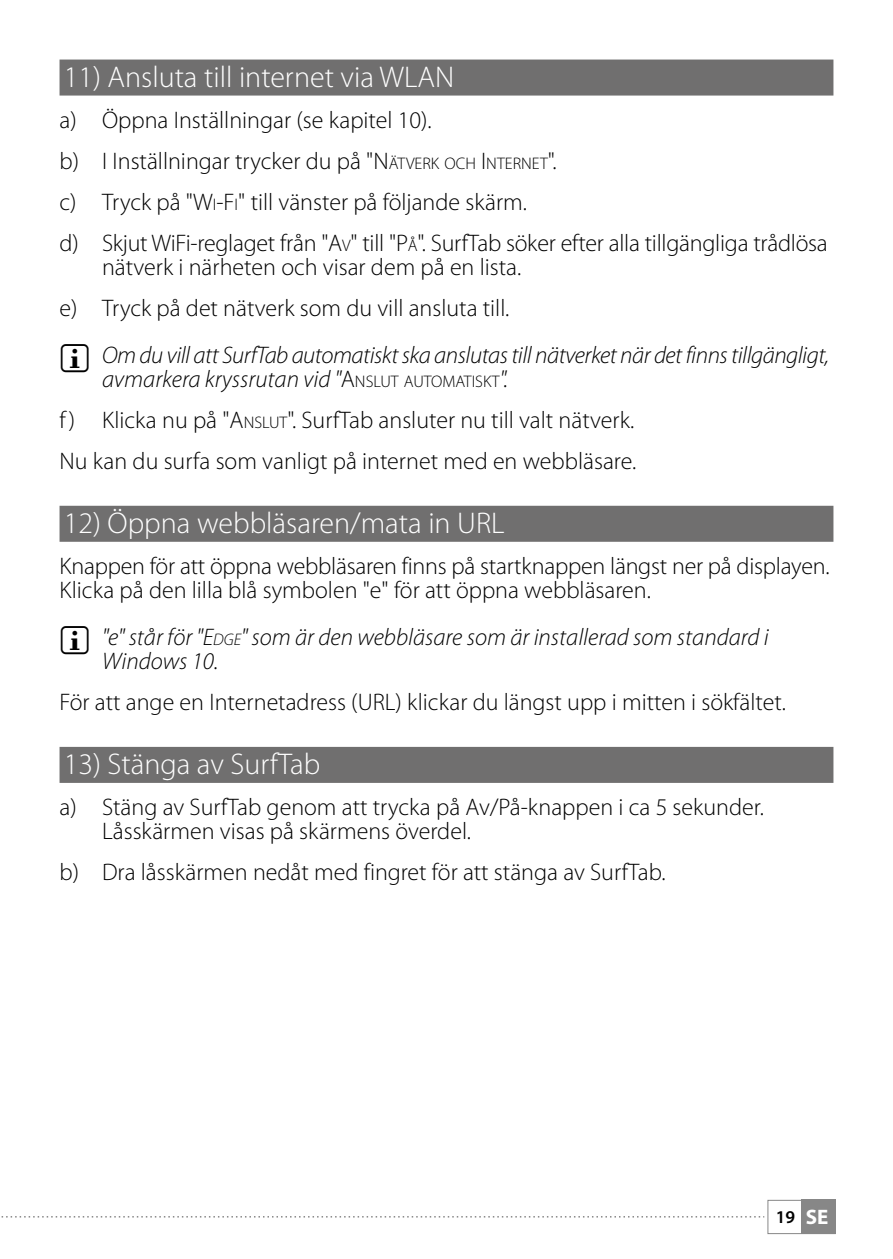
<style>
.page{position:relative;width:893px;height:1259px;background:#fff}
.page>*{position:absolute;margin:0;border:0;box-sizing:border-box;transform-origin:0 0}
.t1{font:300 30px "Myriad Pro";color:#fff}
.t2{font:300 24px/41.1px "Myriad Pro";color:#000}
.t3{font:italic 300 24px/24px "Myriad Pro";letter-spacing:-.01em;color:#000}
.t4{font:600 18px "Myriad Pro";color:#000}
.s1{font-style:inherit}
.s2{font-size:16.8px}
.s3{font-style:normal}
.s4{font-style:normal;font-size:16.8px}
.s5{font-weight:700;font-size:21px;color:#fff}
</style>
<div class="page">
<div style="left:801px;top:1200px;width:35px;height:34px;background:#878787"></div>
<div style="left:767px;top:1200px;width:69px;height:34px;border:1px solid #878787"></div>
<svg style="left:2px;top:1216px;width:762px;height:1px"></svg>
<div style="left:60px;top:60px;width:773px;height:36px;background:#706f6f"></div>
<div style="left:60px;top:506px;width:773px;height:36px;background:#706f6f"></div>
<div style="left:60px;top:747px;width:773px;height:36px;background:#706f6f"></div>
<p class="t1" style="left:64px;top:61px;width:392px">11) Ansluta till internet via WLAN</p>
<p class="t2" style="left:60px;top:100px;width:770px">a) Öppna Inställningar (se kapitel 10).<br>b) I Inställningar trycker du på "<span class="s1">N</span> <span class="s2">ÄTVERK OCH</span> <span class="s1">I</span> <span class="s2">NTERNET</span>".<br>c) Tryck på "<span class="s1">W</span><span class="s2">I</span><span class="s1">-F</span><span class="s2">I</span>" till vänster på följande skärm.<br>d) Skjut WiFi-reglaget från "<span class="s1">A</span><span class="s2">V</span>" till "<span class="s1">P</span><span class="s2">Å</span>". SurfTab söker efter alla tillgängliga trådlösa</p>
<p class="t2" style="left:60px;top:247px;width:463px;text-indent:43px">nätverk i närheten och visar dem på en lista. e) Tryck på det nätverk som du vill ansluta till.</p>
<p class="t3" style="left:102px;top:344px;width:729px">Om du vill att SurfTab automatiskt ska anslutas till nätverket när det finns tillgängligt, avmarkera kryssrutan vid "<span class="s3">A</span><span class="s4">NSLUT AUTOMATISKT</span>".</p>
<p class="t2" style="left:60px;top:400px;width:578px">f ) Klicka nu på "<span class="s1">A</span><span class="s2">NSLUT</span>". SurfTab ansluter nu till valt nätverk.<br>Nu kan du surfa som vanligt på internet med en webbläsare.</p>
<p class="t1" style="left:64px;top:507px;width:442px">12) Öppna webbläsaren/mata in URL</p>
<p class="t2" style="left:60px;top:555px;width:772px;line-height:24px">Knappen för att öppna webbläsaren finns på startknappen längst ner på displayen.<br>Klicka på den lilla blå symbolen "e" för att öppna webbläsaren.</p>
<p class="t3" style="left:102px;top:626px;width:668px">"e" står för "<span class="s1">E</span><span class="s2">dge</span>" som är den webbläsare som är installerad som standard i<br>Windows 10.</p>
<p class="t2" style="left:60px;top:682px;width:728px">För att ange en Internetadress (URL) klickar du längst upp i mitten i sökfältet.</p>
<p class="t1" style="left:64px;top:748px;width:258px">13) Stänga av SurfTab</p>
<p class="t2" style="left:102px;top:796px;width:663px;line-height:24px;text-indent:-43px">a) Stäng av SurfTab genom att trycka på Av/På-knappen i ca 5 sekunder.<br>Låsskärmen visas på skärmens överdel.</p>
<p class="t2" style="left:60px;top:852px;width:608px">b) Dra låsskärmen nedåt med fingret för att stänga av SurfTab.</p>
<p class="t4" style="left:776px;top:1205px;width:54px">19 <span class="s5">SE</span></p>
</div>
